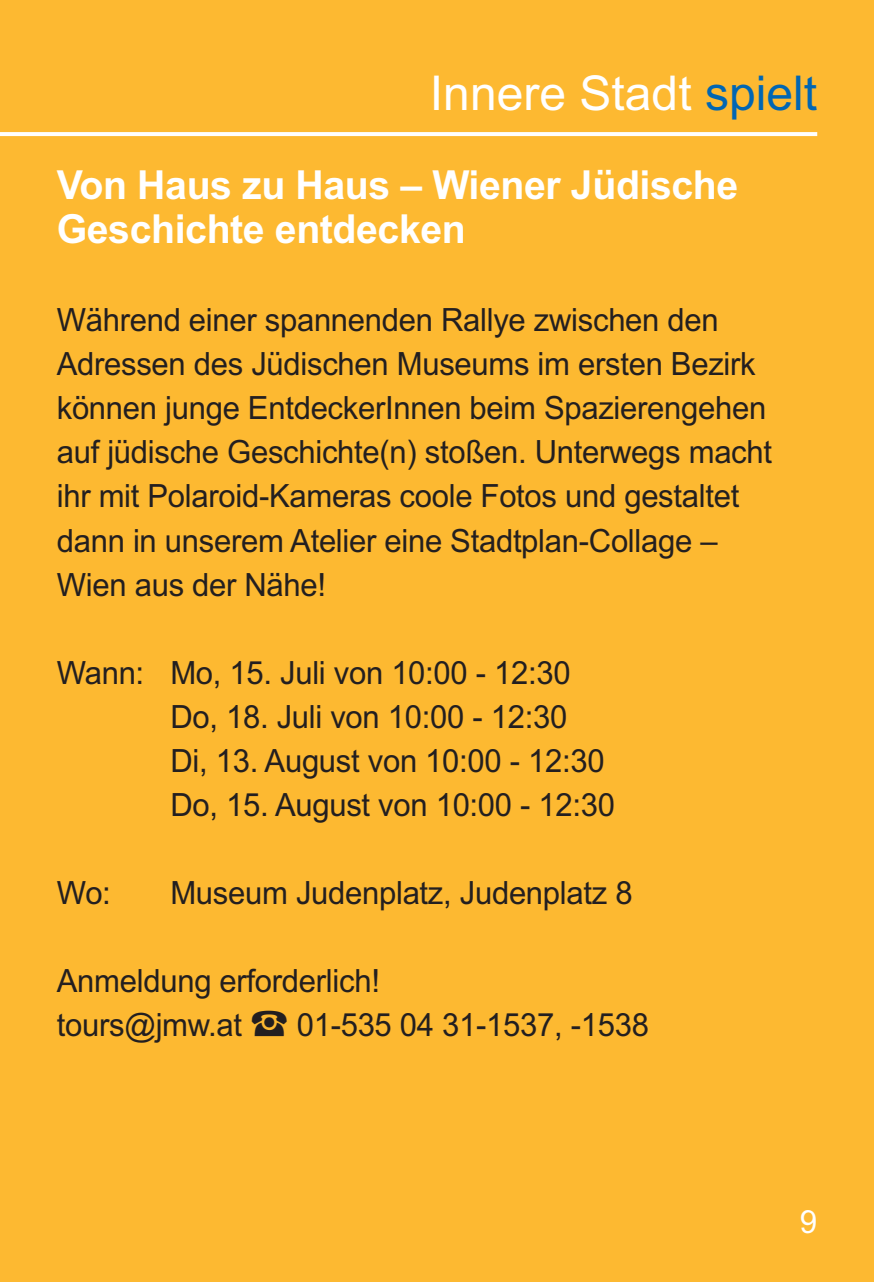
<style>
.page{position:relative;width:874px;height:1282px;background:#fff}
.page>*{position:absolute;margin:0;border:0;box-sizing:border-box;transform-origin:0 0}
.t1{font:48px "Arial";color:#fff}
.t2{font:700 40px/44px "Arial";letter-spacing:-.01em;color:#fff}
.t3{font:32px/44px "Arial";letter-spacing:-.01em;color:#231f20}
.t4{font:32px "Arial";color:#fff}
.s1{color:#0166b3}
.s2{font-family:"Wien Xtra PICTO"}
</style>
<div class="page">
<div style="left:0;top:0;width:873px;height:1281px;background:#fdb931"></div>
<svg style="left:0;top:132px;width:816px;height:4px;background:#fefdfb"></svg>
<h1 class="t1" style="left:429px;top:65px;width:388px">Innere Stadt <span class="s1">spielt</span></h1>
<p class="t2" style="left:57px;top:163px;width:682px">Von Haus zu Haus – Wiener Jüdische<br>Geschichte entdecken</p>
<p class="t3" style="left:57px;top:298px;width:716px">Während einer spannenden Rallye zwischen den Adressen des Jüdischen Museums im ersten Bezirk können junge EntdeckerInnen beim Spazierengehen auf jüdische Geschichte(n) stoßen. Unterwegs macht ihr mit Polaroid-Kameras coole Fotos und gestaltet dann in unserem Atelier eine Stadtplan-Collage – Wien aus der Nähe!</p>
<p class="t3" style="left:170px;top:650px;width:446px;text-indent:-113px">Wann: Mo, 15. Juli von 10:00 - 12:30<br>Do, 18. Juli von 10:00 - 12:30<br>Di, 13. August von 10:00 - 12:30<br>Do, 15. August von 10:00 - 12:30</p>
<p class="t3" style="left:57px;top:870px;width:56px">Wo:</p>
<p class="t3" style="left:170px;top:870px;width:463px">Museum Judenplatz, Judenplatz 8</p>
<p class="t3" style="left:57px;top:958px;width:593px">Anmeldung erforderlich!<br>tours@jmw.at <span class="s2">&lt;</span> 01-535 04 31-1537, -1538</p>
<p class="t4" style="left:799px;top:1202px;width:19px">9</p>
</div>
